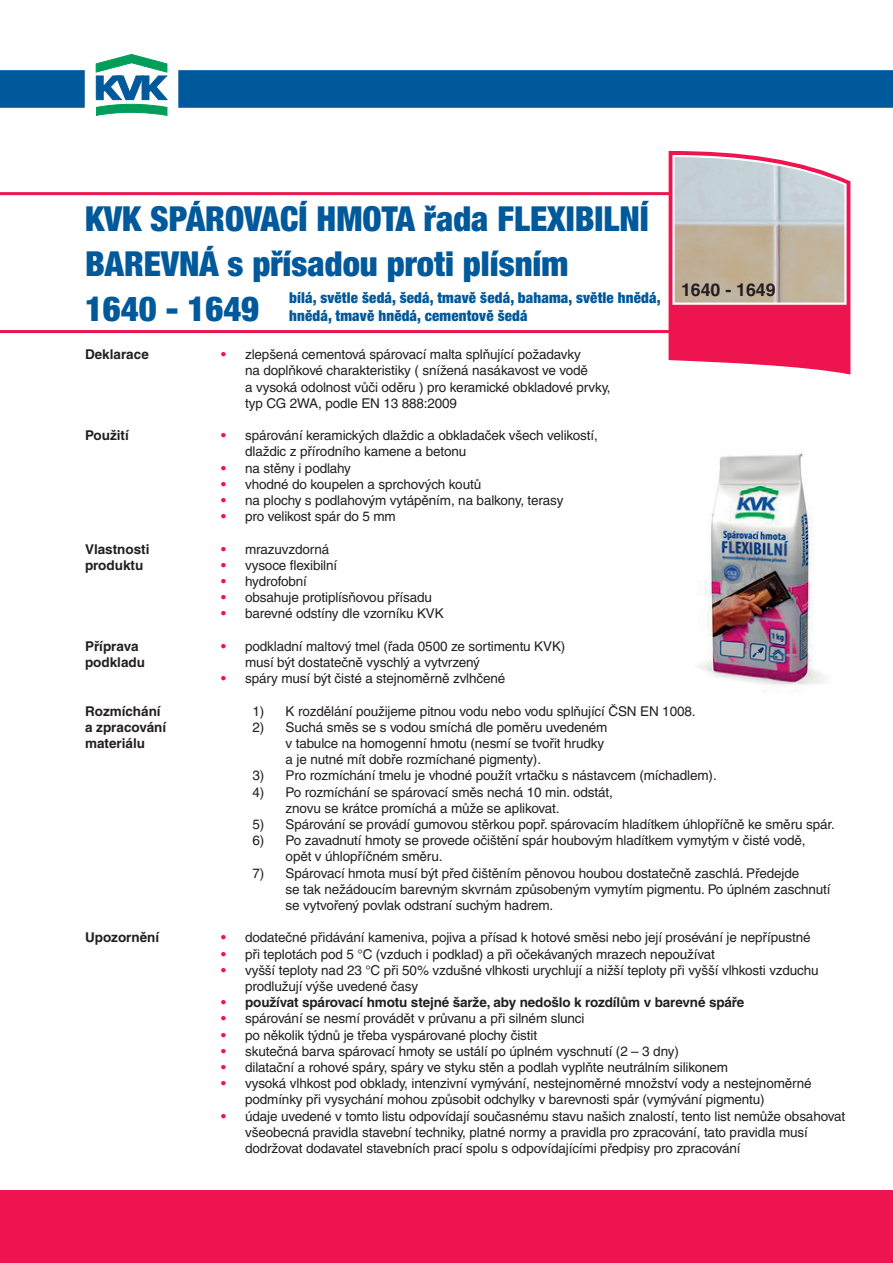
<style>
.page{position:relative;width:893px;height:1263px;background:#fff}
.page>*{position:absolute;margin:0;border:0;box-sizing:border-box;transform-origin:0 0}
.t1{font:900 condensed 34.5px/45px "Helvetica Neue CE";color:#00599b}
.t2{font:700 17.7px "Helvetica CE";color:#231f20}
.t3{font:900 condensed 15px/18px "Helvetica Neue CE";letter-spacing:.01em;color:#00599b}
.t4{font:13.5px/16.2px "Helvetica CE";letter-spacing:-.01em;color:#231f20}
.t5{font:700 13.5px/16.2px "Helvetica CE";color:#231f20}
.s1{font-weight:700;color:#ed1450}
.s2{color:#ed1450}
</style>
<div class="page">
<div style="left:0;top:1191px;width:893px;height:72px;background:#ed1450"></div>
<svg style="left:0;top:54px;width:893px;height:61px"></svg>
<svg style="left:669px;top:151px;width:181px;height:223px"></svg>
<img style="left:675px;top:157px;width:169px;height:145px">
<hr style="left:0;top:192px;width:670px;height:3px;background:#ed1450">
<hr style="left:0;top:330px;width:670px;height:3px;background:#ed1450">
<img style="left:698px;top:452px;width:127px;height:240px">
<h1 class="t1" style="left:85px;top:196px;width:564px">KVK spárovací hmota řada FLEXIBILNÍ<br>BAREVNÁ s přísadou proti plísním<br>1640 - 1649</h1>
<p class="t3" style="left:289px;top:289px;width:373px">bílá, světle šedá, šedá, tmavě šedá, bahama, světle hnědá, hnědá, tmavě hnědá, cementově šedá</p>
<h2 class="t2" style="left:681px;top:280px;width:96px">1640 - 1649</h2>
<p class="t5" style="left:85px;top:346px;width:65px">Deklarace</p>
<p class="t5" style="left:85px;top:427px;width:45px">Použití</p>
<p class="t5" style="left:85px;top:541px;width:66px">Vlastnosti produktu</p>
<p class="t5" style="left:85px;top:638px;width:62px">Příprava podkladu</p>
<p class="t5" style="left:85px;top:703px;width:83px">Rozmíchání a zpracování materiálu</p>
<p class="t5" style="left:85px;top:929px;width:76px">Upozornění</p>
<p class="t4" style="left:245px;top:346px;width:367px;text-indent:-24px"><span class="s1">•</span> zlepšená cementová spárovací malta splňující požadavky<br>na doplňkové charakteristiky ( snížená nasákavost ve vodě<br>a vysoká odolnost vůči oděru ) pro keramické obkladové prvky, typ CG 2WA, podle EN 13 888:2009</p>
<p class="t4" style="left:245px;top:427px;width:354px;text-indent:-24px"><span class="s1">•</span> spárování keramických dlaždic a obkladaček všech velikostí, dlaždic z přírodního kamene a betonu</p>
<p class="t4" style="left:221px;top:460px;width:131px"><span class="s1">•</span> na stěny i podlahy</p>
<p class="t4" style="left:221px;top:476px;width:262px"><span class="s1">•</span> vhodné do koupelen a sprchových koutů</p>
<p class="t4" style="left:221px;top:492px;width:344px"><span class="s1">•</span> na plochy s podlahovým vytápěním, na balkony, terasy</p>
<p class="t4" style="left:221px;top:508px;width:176px"><span class="s1">•</span> pro velikost spár do 5 mm</p>
<p class="t4" style="left:221px;top:541px;width:110px"><span class="s1">•</span> mrazuvzdorná</p>
<p class="t4" style="left:221px;top:557px;width:118px"><span class="s1">•</span> vysoce flexibilní</p>
<p class="t4" style="left:221px;top:573px;width:87px"><span class="s1">•</span> hydrofobní</p>
<p class="t4" style="left:221px;top:589px;width:212px"><span class="s1">•</span> obsahuje protiplísňovou přísadu</p>
<p class="t4" style="left:221px;top:606px;width:224px"><span class="s1">•</span> barevné odstíny dle vzorníku KVK</p>
<p class="t4" style="left:245px;top:638px;width:322px;text-indent:-24px"><span class="s1">•</span> podkladní maltový tmel (řada 0500 ze sortimentu KVK) musí být dostatečně vyschlý a vytvrzený</p>
<p class="t4" style="left:221px;top:670px;width:286px"><span class="s1">•</span> spáry musí být čisté a stejnoměrně zvlhčené</p>
<p class="t4" style="left:252px;top:703px;width:445px">1) K rozdělání použijeme pitnou vodu nebo vodu splňující ČSN EN 1008.</p>
<p class="t4" style="left:286px;top:719px;width:323px;text-indent:-33px">2) Suchá směs se s vodou smíchá dle poměru uvedeném v tabulce na homogenní hmotu (nesmí se tvořit hrudky a je nutné mít dobře rozmíchané pigmenty).</p>
<p class="t4" style="left:252px;top:768px;width:466px">3) Pro rozmíchání tmelu je vhodné použít vrtačku s nástavcem (míchadlem).</p>
<p class="t4" style="left:286px;top:784px;width:329px;text-indent:-33px">4) Po rozmíchání se spárovací směs nechá 10 min. odstát, znovu se krátce promíchá a může se aplikovat.</p>
<p class="t4" style="left:252px;top:816px;width:584px">5) Spárování se provádí gumovou stěrkou popř. spárovacím hladítkem úhlopříčně ke směru spár.</p>
<p class="t4" style="left:286px;top:832px;width:521px;text-indent:-33px">6) Po zavadnutí hmoty se provede očištění spár houbovým hladítkem vymytým v čisté vodě, opět v úhlopříčném směru.</p>
<p class="t4" style="left:286px;top:865px;width:546px;text-indent:-33px">7) Spárovací hmota musí být před čištěním pěnovou houbou dostatečně zaschlá. Předejde<br>se tak nežádoucím barevným skvrnám způsobeným vymytím pigmentu. Po úplném zaschnutí se vytvořený povlak odstraní suchým hadrem.</p>
<p class="t4" style="left:221px;top:930px;width:591px"><span class="s1">•</span> dodatečné přidávání kameniva, pojiva a přísad k hotové směsi nebo její prosévání je nepřípustné</p>
<p class="t4" style="left:221px;top:946px;width:495px"><span class="s1">•</span> při teplotách pod 5 °C (vzduch i podklad) a při očekávaných mrazech nepoužívat</p>
<p class="t4" style="left:245px;top:962px;width:575px;text-indent:-24px"><span class="s1">•</span> vyšší teploty nad 23 °C při 50% vzdušné vlhkosti urychlují a nižší teploty při vyšší vlhkosti vzduchu prodlužují výše uvedené časy</p>
<p class="t5" style="left:221px;top:994px;width:525px"><span class="s2">•</span> používat spárovací hmotu stejné šarže, aby nedošlo k rozdílům v barevné spáře</p>
<p class="t4" style="left:221px;top:1011px;width:365px"><span class="s1">•</span> spárování se nesmí provádět v průvanu a při silném slunci</p>
<p class="t4" style="left:221px;top:1027px;width:318px"><span class="s1">•</span> po několik týdnů je třeba vyspárované plochy čistit</p>
<p class="t4" style="left:221px;top:1043px;width:459px"><span class="s1">•</span> skutečná barva spárovací hmoty se ustálí po úplném vyschnutí (2 – 3 dny)</p>
<p class="t4" style="left:221px;top:1059px;width:509px"><span class="s1">•</span> dilatační a rohové spáry, spáry ve styku stěn a podlah vyplňte neutrálním silikonem</p>
<p class="t4" style="left:245px;top:1075px;width:568px;text-indent:-24px"><span class="s1">•</span> vysoká vlhkost pod obklady, intenzivní vymývání, nestejnoměrné množství vody a nestejnoměrné podmínky při vysychání mohou způsobit odchylky v barevnosti spár (vymývání pigmentu)</p>
<p class="t4" style="left:245px;top:1108px;width:602px;text-indent:-24px"><span class="s1">•</span> údaje uvedené v tomto listu odpovídají současnému stavu našich znalostí, tento list nemůže obsahovat všeobecná pravidla stavební techniky, platné normy a pravidla pro zpracování, tato pravidla musí dodržovat dodavatel stavebních prací spolu s odpovídajícími předpisy pro zpracování</p>
</div>
